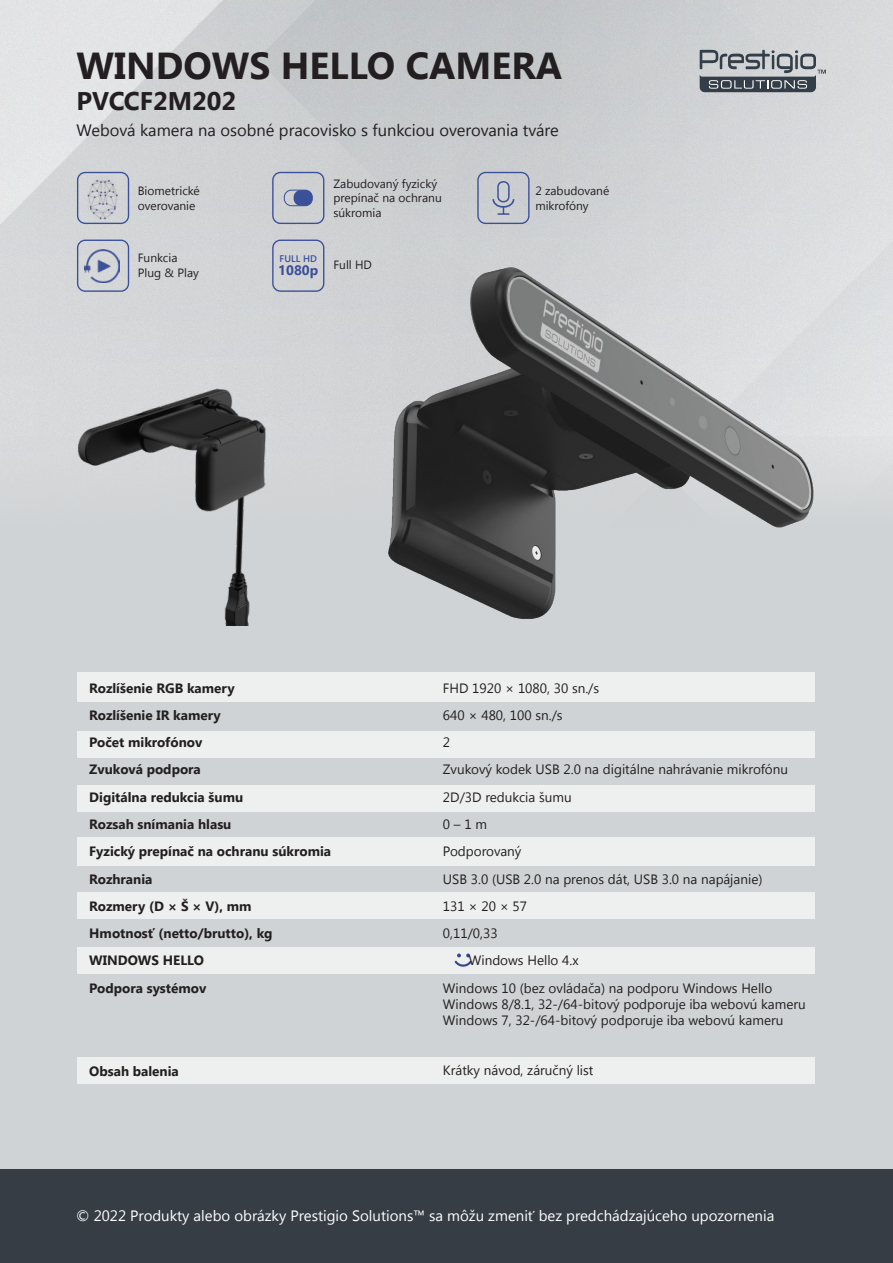
<style>
.page{position:relative;width:893px;height:1263px;background:#fff}
.page>*{position:absolute;margin:0;border:0;box-sizing:border-box;transform-origin:0 0}
.t1{font:700 37.5px "Segoe UI";color:#231f20}
.t2{font:700 25.5px "Segoe UI";color:#231f20}
.t3{font:16.5px "Segoe UI";color:#231f20}
.t4{font:15px "Segoe UI";color:#fff}
.t5{font:700 13.65px "Segoe UI";color:#3a5099}
.t6{font:13.5px/16.2px "Segoe UI";color:#231f20}
.t7{font:700 13.5px "Segoe UI";color:#231f20}
.t8{font:12px/14.4px "Segoe UI";color:#231f20}
.t9{font:600 9.6px "Segoe UI";color:#3a5099}
</style>
<div class="page">
<div style="left:0;top:541px;width:893px;height:652px;background:#d0d3d5"></div>
<img style="left:0;top:0;width:893px;height:436px">
<svg style="left:700px;top:50px;width:126px;height:42px;background:#8a9096"></svg>
<div style="left:77px;top:673px;width:738px;height:29px;background:#eeefef"></div>
<div style="left:77px;top:731px;width:738px;height:26px;background:#eeefef"></div>
<div style="left:77px;top:785px;width:738px;height:26px;background:#eeefef"></div>
<div style="left:77px;top:892px;width:738px;height:27px;background:#eeefef"></div>
<div style="left:77px;top:1057px;width:738px;height:26px;background:#eeefef"></div>
<div style="left:77px;top:837px;width:738px;height:29px;background:#eeefef"></div>
<svg style="left:875px;top:436px;width:18px;height:105px;background:#d7d9db"></svg>
<div style="left:0;top:1169px;width:893px;height:94px;background:#363d45"></div>
<img style="left:310px;top:228px;width:565px;height:391px">
<img style="left:0;top:299px;width:451px;height:326px">
<div style="left:77px;top:947px;width:737px;height:26px;background:#eeefef"></div>
<div style="left:77px;top:172px;width:52px;height:52px;border:1px solid #3a5099;border-radius:8px"></div>
<div style="left:272px;top:172px;width:52px;height:52px;border:1px solid #3a5099;border-radius:8px"></div>
<div style="left:77px;top:240px;width:52px;height:52px;border:1px solid #3a5099;border-radius:8px"></div>
<img style="left:87px;top:176px;width:32px;height:44px">
<img style="left:84px;top:249px;width:36px;height:33px">
<div style="left:284px;top:190px;width:29px;height:16px;border:1px solid #3a5099;border-radius:7px"></div>
<div style="left:294px;top:190px;width:18px;height:16px;background:#3a5099;border-radius:7px"></div>
<div style="left:477px;top:172px;width:53px;height:52px;border:1px solid #3a5099;border-radius:8px"></div>
<div style="left:272px;top:240px;width:52px;height:52px;border:1px solid #3a5099;border-radius:8px"></div>
<svg style="left:492px;top:181px;width:22px;height:34px"></svg>
<svg style="left:455px;top:953px;width:17px;height:14px"></svg>
<p class="t1" style="left:77px;top:39px;width:487px">WINDOWS HELLO CAMERA</p>
<p class="t2" style="left:77px;top:83px;width:161px">PVCCF2M202</p>
<p class="t3" style="left:77px;top:119px;width:484px">Webová kamera na osobné pracovisko s funkciou overovania tváre</p>
<p class="t8" style="left:138px;top:183px;width:64px">Biometrické overovanie</p>
<p class="t8" style="left:138px;top:250px;width:63px">Funkcia<br>Plug &amp; Play</p>
<p class="t9" style="left:280px;top:250px;width:39px">FULL HD</p>
<p class="t5" style="left:278px;top:257px;width:41px">1080p</p>
<p class="t8" style="left:333px;top:176px;width:110px">Zabudovaný fyzický prepínač na ochranu súkromia</p>
<p class="t8" style="left:333px;top:257px;width:40px">Full HD</p>
<p class="t8" style="left:535px;top:183px;width:75px">2 zabudované mikrofóny</p>
<p class="t7" style="left:89px;top:678px;width:147px">Rozlíšenie RGB kamery</p>
<p class="t7" style="left:89px;top:705px;width:133px">Rozlíšenie IR kamery</p>
<p class="t7" style="left:89px;top:733px;width:115px">Počet mikrofónov</p>
<p class="t7" style="left:89px;top:760px;width:113px">Zvuková podpora</p>
<p class="t7" style="left:89px;top:787px;width:155px">Digitálna redukcia šumu</p>
<p class="t7" style="left:89px;top:814px;width:144px">Rozsah snímania hlasu</p>
<p class="t7" style="left:89px;top:842px;width:243px">Fyzický prepínač na ochranu súkromia</p>
<p class="t7" style="left:89px;top:869px;width:65px">Rozhrania</p>
<p class="t7" style="left:89px;top:896px;width:164px">Rozmery (D × Š × V), mm</p>
<p class="t7" style="left:89px;top:924px;width:185px">Hmotnosť (netto/brutto), kg</p>
<p class="t7" style="left:89px;top:951px;width:116px">WINDOWS HELLO</p>
<p class="t7" style="left:89px;top:978px;width:119px">Podpora systémov</p>
<p class="t7" style="left:89px;top:1061px;width:91px">Obsah balenia</p>
<p class="t6" style="left:443px;top:679px;width:158px">FHD 1920 × 1080, 30 sn./s</p>
<p class="t6" style="left:443px;top:706px;width:121px">640 × 480, 100 sn./s</p>
<p class="t6" style="left:443px;top:734px;width:9px">2</p>
<p class="t6" style="left:443px;top:761px;width:347px">Zvukový kodek USB 2.0 na digitálne nahrávanie mikrofónu</p>
<p class="t6" style="left:443px;top:788px;width:130px">2D/3D redukcia šumu</p>
<p class="t6" style="left:443px;top:815px;width:46px">0 – 1 m</p>
<p class="t6" style="left:443px;top:843px;width:80px">Podporovaný</p>
<p class="t6" style="left:443px;top:870px;width:321px">USB 3.0 (USB 2.0 na prenos dát, USB 3.0 na napájanie)</p>
<p class="t6" style="left:443px;top:897px;width:86px">131 × 20 × 57</p>
<p class="t6" style="left:443px;top:924px;width:56px">0,11/0,33</p>
<p class="t6" style="left:469px;top:952px;width:111px">Windows Hello 4.x</p>
<p class="t6" style="left:443px;top:979px;width:364px">Windows 10 (bez ovládača) na podporu Windows Hello<br>Windows 8/8.1, 32-/64-bitový podporuje iba webovú kameru<br>Windows 7, 32-/64-bitový podporuje iba webovú kameru</p>
<p class="t6" style="left:443px;top:1062px;width:152px">Krátky návod, záručný list</p>
<p class="t4" style="left:76px;top:1205px;width:699px">© 2022 Produkty alebo obrázky Prestigio Solutions™ sa môžu zmeniť bez predchádzajúceho upozornenia</p>
</div>
